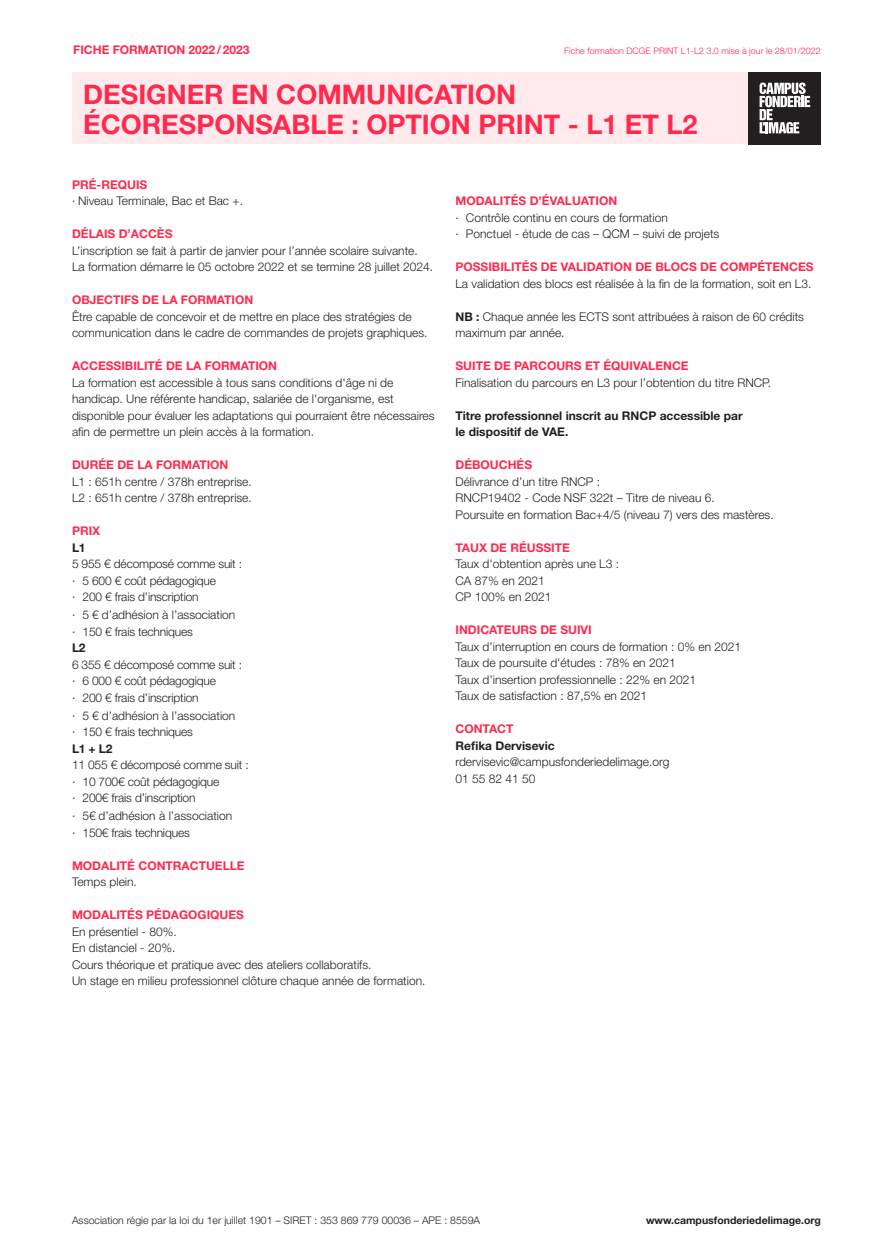
<style>
.page{position:relative;width:893px;height:1260px;background:#fff}
.page>*{position:absolute;margin:0;border:0;box-sizing:border-box;transform-origin:0 0}
.t1{font:700 27px "Helvetica Neue LT Std";color:#ff2a4e}
.t2{font:300 12px/16.5px "Helvetica Neue LT Std";color:#231f20}
.t3{font:700 12px "Helvetica Neue LT Std";color:#ff2a4e}
.t4{font:700 12px "Helvetica Neue LT Std";color:#231f20}
.t5{font:300 10.5px "Helvetica Neue LT Std";color:#231f20}
.t6{font:700 10.5px "Helvetica Neue LT Std";color:#231f20}
._03-italic{font:300 9px "Helvetica Neue LT Std";color:#ff2a4e}
.s1{font-weight:700}
</style>
<div class="page">
<div style="left:72px;top:72px;width:749px;height:72px;background:#ffeaed"></div>
<div style="left:749px;top:72px;width:72px;height:72px;background:#231f20"></div>
<svg style="left:760px;top:83px;width:50px;height:51px"></svg>
<p class="t3" style="left:73px;top:42px;width:178px">FICHE FORMATION 2022/2023</p>
<p class="t1" style="left:83px;top:78px;width:434px">DESIGNER EN COMMUNICATION</p>
<p class="t1" style="left:83px;top:108px;width:616px">ÉCORESPONSABLE : OPTION PRINT - L1 ET L2</p>
<p class="_03-italic" style="left:564px;top:45px;width:258px">Fiche formation DCGE PRINT L1-L2 3.0 mise à jour le 28/01/2022</p>
<p class="t3" style="left:72px;top:177px;width:77px">PRÉ-REQUIS</p>
<p class="t2" style="left:72px;top:192px;width:173px">· Niveau Terminale, Bac et Bac +.</p>
<p class="t3" style="left:72px;top:226px;width:102px">DÉLAIS D’ACCÈS</p>
<p class="t2" style="left:72px;top:242px;width:347px">L’inscription se fait à partir de janvier pour l’année scolaire suivante.</p>
<p class="t2" style="left:72px;top:258px;width:363px">La formation démarre le 05 octobre 2022 et se termine 28 juillet 2024.</p>
<p class="t3" style="left:72px;top:292px;width:183px">OBJECTIFS DE LA FORMATION</p>
<p class="t2" style="left:72px;top:308px;width:357px">Être capable de concevoir et de mettre en place des stratégies de communication dans le cadre de commandes de projets graphiques.</p>
<p class="t3" style="left:72px;top:358px;width:207px">ACCESSIBILITÉ DE LA FORMATION</p>
<p class="t2" style="left:72px;top:374px;width:364px">La formation est accessible à tous sans conditions d'âge ni de handicap. Une référente handicap, salariée de l'organisme, est disponible pour évaluer les adaptations qui pourraient être nécessaires afin de permettre un plein accès à la formation.</p>
<p class="t3" style="left:72px;top:457px;width:158px">DURÉE DE LA FORMATION</p>
<p class="t2" style="left:72px;top:473px;width:181px">L1 : 651h centre / 378h entreprise.</p>
<p class="t2" style="left:72px;top:489px;width:181px">L2 : 651h centre / 378h entreprise.</p>
<p class="t3" style="left:72px;top:523px;width:30px">PRIX</p>
<p class="t4" style="left:72px;top:540px;width:15px">L1</p>
<p class="t2" style="left:72px;top:555px;width:172px">5 955 € décomposé comme suit :</p>
<p class="t2" style="left:72px;top:572px;width:145px">· 5 600 € coût pédagogique</p>
<p class="t2" style="left:72px;top:588px;width:128px">· 200 € frais d’inscription</p>
<p class="t2" style="left:72px;top:606px;width:165px">· 5 € d’adhésion à l’association</p>
<p class="t2" style="left:72px;top:623px;width:122px">· 150 € frais techniques</p>
<p class="t4" style="left:72px;top:640px;width:15px">L2</p>
<p class="t2" style="left:72px;top:656px;width:172px">6 355 € décomposé comme suit :</p>
<p class="t2" style="left:72px;top:672px;width:145px">· 6 000 € coût pédagogique</p>
<p class="t2" style="left:72px;top:689px;width:128px">· 200 € frais d’inscription</p>
<p class="t2" style="left:72px;top:707px;width:165px">· 5 € d’adhésion à l’association</p>
<p class="t2" style="left:72px;top:723px;width:122px">· 150 € frais techniques</p>
<p class="t4" style="left:72px;top:741px;width:42px">L1 + L2</p>
<p class="t2" style="left:72px;top:756px;width:178px">11 055 € décomposé comme suit :</p>
<p class="t2" style="left:72px;top:773px;width:149px">· 10 700€ coût pédagogique</p>
<p class="t2" style="left:72px;top:789px;width:125px">· 200€ frais d’inscription</p>
<p class="t2" style="left:72px;top:807px;width:162px">· 5€ d’adhésion à l’association</p>
<p class="t2" style="left:72px;top:824px;width:119px">· 150€ frais techniques</p>
<p class="t3" style="left:72px;top:858px;width:174px">MODALITÉ CONTRACTUELLE</p>
<p class="t2" style="left:72px;top:873px;width:66px">Temps plein.</p>
<p class="t3" style="left:72px;top:907px;width:173px">MODALITÉS PÉDAGOGIQUES</p>
<p class="t2" style="left:72px;top:923px;width:106px">En présentiel - 80%.</p>
<p class="t2" style="left:72px;top:939px;width:105px">En distanciel - 20%.</p>
<p class="t2" style="left:72px;top:956px;width:301px">Cours théorique et pratique avec des ateliers collaboratifs.</p>
<p class="t2" style="left:72px;top:972px;width:355px">Un stage en milieu professionnel clôture chaque année de formation.</p>
<p class="t3" style="left:455px;top:193px;width:163px">MODALITÉS D’ÉVALUATION</p>
<p class="t2" style="left:455px;top:209px;width:214px">· Contrôle continu en cours de formation</p>
<p class="t2" style="left:455px;top:225px;width:265px">· Ponctuel - étude de cas – QCM – suivi de projets</p>
<p class="t3" style="left:455px;top:259px;width:360px">POSSIBILITÉS DE VALIDATION DE BLOCS DE COMPÉTENCES</p>
<p class="t2" style="left:455px;top:275px;width:357px">La validation des blocs est réalisée à la fin de la formation, soit en L3.</p>
<p class="t2" style="left:455px;top:308px;width:350px"><span class="s1">NB :</span> Chaque année les ECTS sont attribuées à raison de 60 crédits maximum par année.</p>
<p class="t3" style="left:455px;top:358px;width:235px">SUITE DE PARCOURS ET ÉQUIVALENCE</p>
<p class="t2" style="left:455px;top:374px;width:317px">Finalisation du parcours en L3 pour l’obtention du titre RNCP.</p>
<p class="t4" style="left:455px;top:408px;width:289px">Titre professionnel inscrit au RNCP accessible par</p>
<p class="t4" style="left:455px;top:424px;width:114px">le dispositif de VAE.</p>
<p class="t3" style="left:455px;top:457px;width:78px">DÉBOUCHÉS</p>
<p class="t2" style="left:455px;top:473px;width:146px">Délivrance d’un titre RNCP :</p>
<p class="t2" style="left:455px;top:489px;width:261px">RNCP19402 - Code NSF 322t – Titre de niveau 6.</p>
<p class="t2" style="left:455px;top:506px;width:320px">Poursuite en formation Bac+4/5 (niveau 7) vers des mastères.</p>
<p class="t3" style="left:455px;top:540px;width:116px">TAUX DE RÉUSSITE</p>
<p class="t2" style="left:455px;top:555px;width:165px">Taux d'obtention après une L3 :</p>
<p class="t2" style="left:455px;top:572px;width:91px">CA 87% en 2021</p>
<p class="t2" style="left:455px;top:588px;width:98px">CP 100% en 2021</p>
<p class="t3" style="left:455px;top:622px;width:138px">INDICATEURS DE SUIVI</p>
<p class="t2" style="left:455px;top:638px;width:287px">Taux d’interruption en cours de formation : 0% en 2021</p>
<p class="t2" style="left:455px;top:654px;width:222px">Taux de poursuite d'études : 78% en 2021</p>
<p class="t2" style="left:455px;top:671px;width:242px">Taux d’insertion professionnelle : 22% en 2021</p>
<p class="t2" style="left:455px;top:687px;width:193px">Taux de satisfaction : 87,5% en 2021</p>
<p class="t3" style="left:455px;top:721px;width:60px">CONTACT</p>
<p class="t4" style="left:455px;top:738px;width:101px">Refika Dervisevic</p>
<p class="t2" style="left:455px;top:753px;width:216px">rdervisevic@campusfonderiedelimage.org</p>
<p class="t2" style="left:455px;top:770px;width:82px">01 55 82 41 50</p>
<p class="t5" style="left:72px;top:1214px;width:410px">Association régie par la loi du 1er juillet 1901 – SIRET : 353 869 779 00036 – APE : 8559A</p>
<p class="t6" style="left:646px;top:1214px;width:176px">www.campusfonderiedelimage.org</p>
</div>
